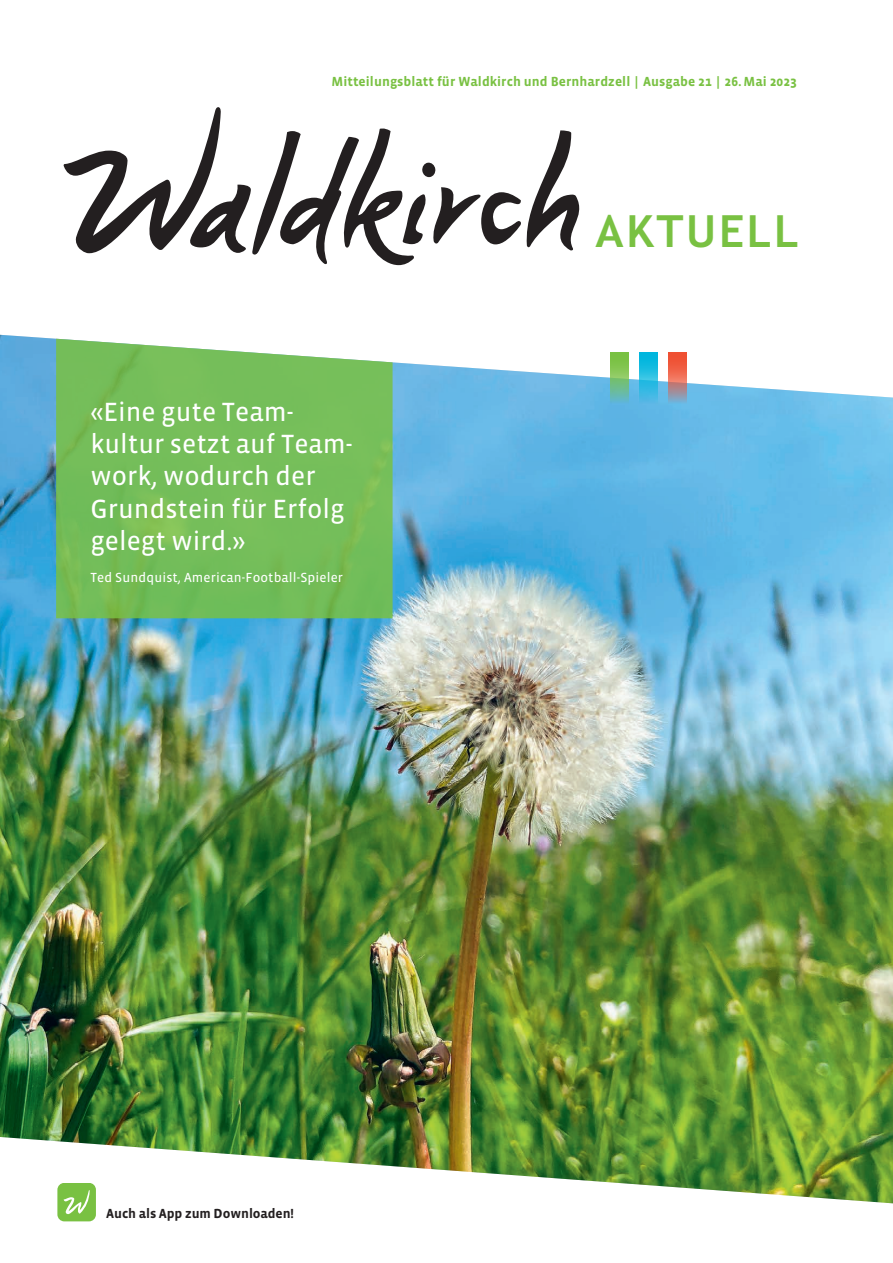
<style>
.page{position:relative;width:893px;height:1263px;background:#fff}
.page>*{position:absolute;margin:0;border:0;box-sizing:border-box;transform-origin:0 0}
.t1{font:700 44.4px "Trebuchet MS";letter-spacing:.06em;color:#79c142}
.t2{font:27px/32.4px "Vista Sans Reg";color:#fff}
.t3{font:700 13.5px "Vista Sans";letter-spacing:.005em;color:#79c142}
.t4{font:13.5px "Vista Sans Reg";letter-spacing:.01em;color:#fff}
.t5{font:700 13.5px "Vista Sans";letter-spacing:-.005em;color:#231f20}
</style>
<div class="page">
<img style="left:0;top:335px;width:893px;height:868px">
<svg style="left:56px;top:339px;width:337px;height:279px;fill:#75be5a"></svg>
<svg style="left:63px;top:107px;width:517px;height:158px"></svg>
<svg style="left:610px;top:352px;width:19px;height:51px"></svg>
<svg style="left:639px;top:352px;width:19px;height:51px"></svg>
<svg style="left:668px;top:352px;width:19px;height:51px"></svg>
<svg style="left:57px;top:1183px;width:39px;height:38px"></svg>
<p class="t3" style="left:331px;top:74px;width:467px">Mitteilungsblatt für Waldkirch und Bernhardzell | Ausgabe 21 | 26.Mai 2023</p>
<p class="t2" style="left:90px;top:396px;width:264px">«Eine gute Team&shy;kultur setzt auf Team&shy;work, wodurch der<br>Grundstein für Erfolg gelegt wird.»</p>
<p class="t4" style="left:90px;top:570px;width:254px">Ted Sundquist, American-Football-Spieler</p>
<h1 class="t1" style="left:596px;top:203px;width:205px">AKTUELL</h1>
<p class="t5" style="left:106px;top:1207px;width:189px">Auch als App zum Downloaden!</p>
</div>
